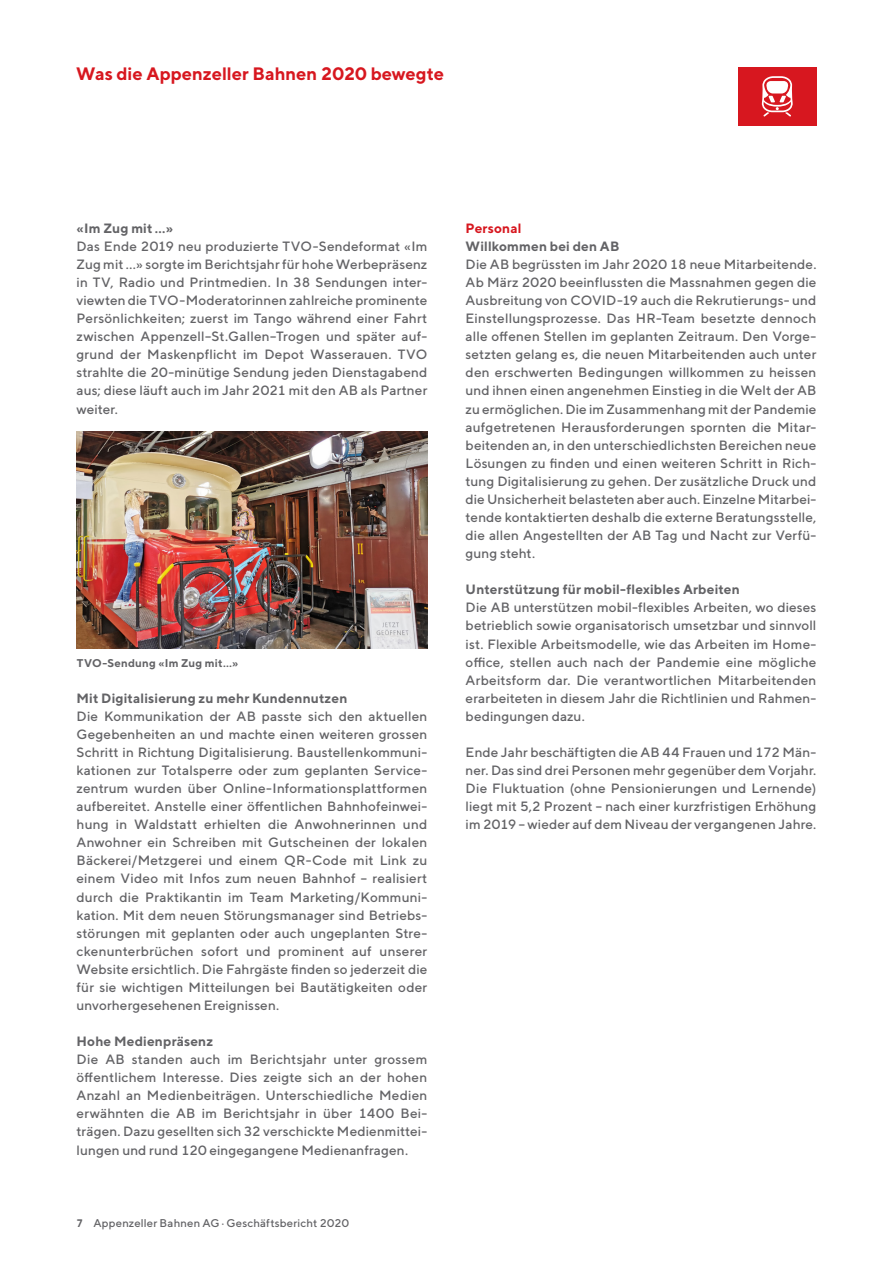
<style>
.page{position:relative;width:893px;height:1263px;background:#fff}
.page>*{position:absolute;margin:0;border:0;box-sizing:border-box;transform-origin:0 0}
.Kolumnentitel{font:700 18px "TT Norms";color:#d7171f}
.Text{font:500 13.5px/18px "TT Norms";letter-spacing:.01em;color:#636366;text-align:justify}
.Untertitel{font:700 13.5px "TT Norms";letter-spacing:.01em;color:#636366}
.Text-2{font:700 13.5px "TT Norms";letter-spacing:.01em;color:#636366}
.Zwischentitel{font:700 13.5px "TT Norms";letter-spacing:.01em;color:#d7171f}
.t1{font:500 11.25px "TT Norms";letter-spacing:.015em;color:#636366}
.Legende{font:700 11.25px "TT Norms";letter-spacing:.015em;color:#636366}
.s1{font-weight:700;font-size:10.95px}
</style>
<div class="page">
<div style="left:738px;top:67px;width:78px;height:59px;background:#d7171f"></div>
<svg style="left:762px;top:76px;width:31px;height:40px"></svg>
<img style="left:77px;top:432px;width:350px;height:216px">
<p class="Kolumnentitel" style="left:76px;top:62px;width:369px">Was die Appenzeller Bahnen 2020 bewegte</p>
<p class="Text-2" style="left:77px;top:220px;width:98px">«Im Zug mit …»</p>
<p class="Text" style="left:77px;top:237px;width:352px">Das Ende 2019 neu produzierte TVO-Sendeformat «Im Zug mit …» sorgte im Berichtsjahr für hohe Werbepräsenz in TV, Radio und Printmedien. In 38 Sendungen inter&shy;viewten die TVO-Moderatorinnen zahlreiche prominente Persönlichkeiten; zuerst im Tango während einer Fahrt zwischen Appenzell–St.Gallen–Trogen und später auf&shy;grund der Maskenpflicht im Depot Wasserauen. TVO strahlte die 20-minütige Sendung jeden Dienstagabend aus; diese läuft auch im Jahr 2021 mit den AB als Partner weiter.</p>
<p class="Legende" style="left:77px;top:655px;width:163px">TVO-Sendung «Im Zug mit…»</p>
<p class="Untertitel" style="left:77px;top:689px;width:272px">Mit Digitalisierung zu mehr Kundennutzen</p>
<p class="Text" style="left:77px;top:707px;width:352px">Die Kommunikation der AB passte sich den aktuellen Gegebenheiten an und machte einen weiteren grossen Schritt in Richtung Digitalisierung. Baustellenkommuni&shy;kationen zur Totalsperre oder zum geplanten Service&shy;zentrum wurden über Online-Informationsplattformen aufbereitet. Anstelle einer öffentlichen Bahnhofeinwei&shy;hung in Waldstatt erhielten die Anwohnerinnen und Anwohner ein Schreiben mit Gutscheinen der lokalen Bäckerei/Metzgerei und einem QR-Code mit Link zu einem Video mit Infos zum neuen Bahnhof – realisiert durch die Praktikantin im Team Marketing/Kommuni&shy;kation. Mit dem neuen Störungsmanager sind Betriebs&shy;störungen mit geplanten oder auch ungeplanten Stre&shy;ckenunterbrüchen sofort und prominent auf unserer Website ersichtlich. Die Fahrgäste finden so jederzeit die für sie wichtigen Mitteilungen bei Bautätigkeiten oder unvorhergesehenen Ereignissen.</p>
<p class="Untertitel" style="left:77px;top:1033px;width:138px">Hohe Medienpräsenz</p>
<p class="Text" style="left:77px;top:1050px;width:352px">Die AB standen auch im Berichtsjahr unter grossem öffentlichem Interesse. Dies zeigte sich an der hohen Anzahl an Medienbeiträgen. Unterschiedliche Medien erwähnten die AB im Berichtsjahr in über 1400 Bei&shy;trägen. Dazu gesellten sich 32 verschickte Medienmittei&shy;lungen und rund 120 eingegangene Medienanfragen.</p>
<p class="t1" style="left:77px;top:1216px;width:274px"><span class="s1">7</span> Appenzeller Bahnen AG · Geschäftsbericht 2020</p>
<p class="Zwischentitel" style="left:466px;top:220px;width:57px">Personal</p>
<p class="Untertitel" style="left:466px;top:238px;width:155px">Willkommen bei den AB</p>
<p class="Text" style="left:466px;top:255px;width:352px">Die AB begrüssten im Jahr 2020 18 neue Mitarbeitende.<br>Ab März 2020 beeinflussten die Massnahmen gegen die Ausbreitung von COVID-19 auch die Rekrutierungs- und Einstellungsprozesse. Das HR-Team besetzte dennoch alle offenen Stellen im geplanten Zeitraum. Den Vorge&shy;setzten gelang es, die neuen Mitarbeitenden auch unter den erschwerten Bedingungen willkommen zu heissen und ihnen einen angenehmen Einstieg in die Welt der AB zu ermöglichen. Die im Zusammenhang mit der Pandemie aufgetretenen Herausforderungen spornten die Mitar&shy;beitenden an, in den unterschiedlichsten Bereichen neue Lösungen zu finden und einen weiteren Schritt in Rich&shy;tung Digitalisierung zu gehen. Der zusätzliche Druck und die Unsicherheit belasteten aber auch. Einzelne Mitarbei&shy;tende kontaktierten deshalb die externe Beratungsstelle, die allen Angestellten der AB Tag und Nacht zur Verfü&shy;gung steht.</p>
<p class="Untertitel" style="left:466px;top:581px;width:276px">Unterstützung für mobil-flexibles Arbeiten</p>
<p class="Text" style="left:466px;top:598px;width:352px">Die AB unterstützen mobil-flexibles Arbeiten, wo dieses betrieblich sowie organisatorisch umsetzbar und sinnvoll ist. Flexible Arbeitsmodelle, wie das Arbeiten im Home&shy;office, stellen auch nach der Pandemie eine mögliche Arbeitsform dar. Die verantwortlichen Mitarbeitenden erarbeiteten in diesem Jahr die Richtlinien und Rahmen&shy;bedingungen dazu.</p>
<p class="Text" style="left:466px;top:743px;width:352px">Ende Jahr beschäftigten die AB 44 Frauen und 172 Män&shy;ner. Das sind drei Personen mehr gegenüber dem Vorjahr.<br>Die Fluktuation (ohne Pensionierungen und Lernende) liegt mit 5,2 Prozent – nach einer kurzfristigen Erhöhung im 2019 – wieder auf dem Niveau der vergangenen Jahre.</p>
</div>
